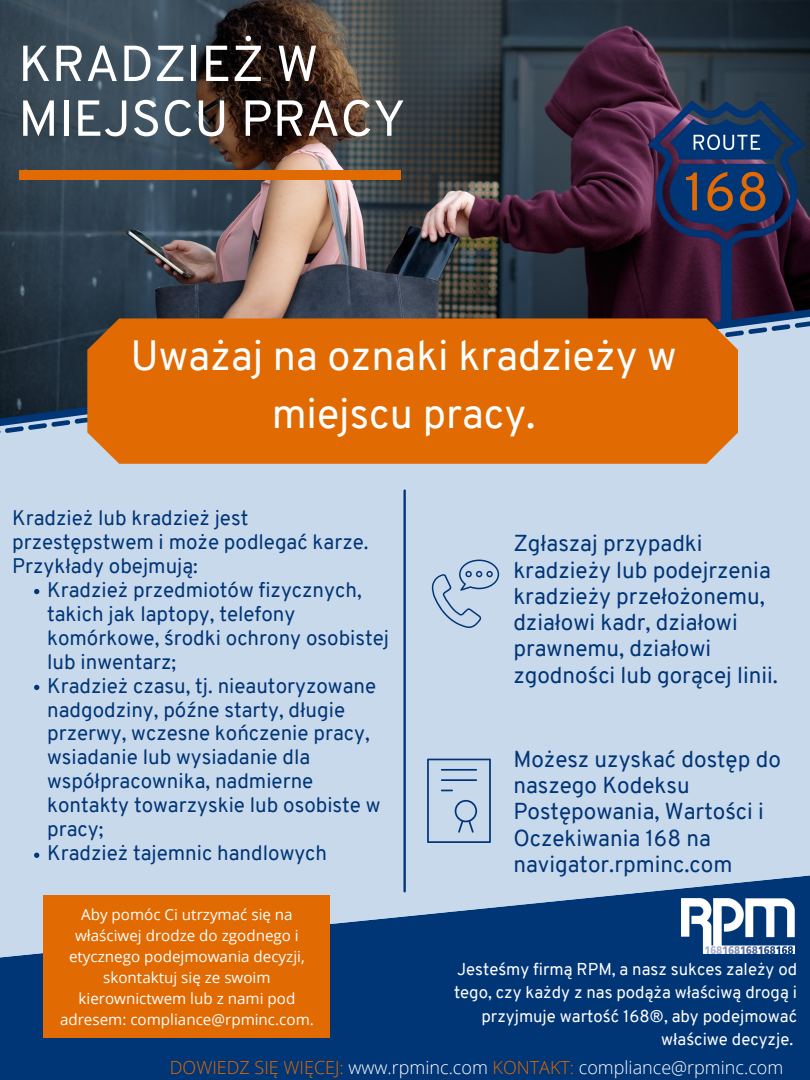
<style>
.page{position:relative;width:810px;height:1080px;background:#c9d9ec}
.page>*{position:absolute;margin:0;border:0;box-sizing:border-box;transform-origin:0 0}
.t1{font:50.5px/54.8px "Overpass";color:#fff}
.t2{font:41.25px/57.8px "Overpass";color:#fff;text-align:center}
.t3{font:22.5px/26.2px "Overpass";color:#003576}
.t4{font:20.56px/24px "Overpass";color:#003576}
.t5{font:300 18px "Open Sans";color:#fff}
.t6{font:16.75px/23.4px "Overpass";color:#fff;text-align:right}
.t7{font:15.19px/21.2px "Open Sans";color:#fff;text-align:center}
.s1{color:#e16a03}
</style>
<div class="page">
<img style="left:0;top:0;width:528px;height:302px">
<img style="left:528px;top:0;width:282px;height:302px">
<svg style="left:0;top:875px;width:810px;height:205px;fill:#003576"></svg>
<hr style="left:403px;top:491px;width:3px;height:400px;background:#003576">
<svg style="left:0;top:303px;width:810px;height:15px;background:#373542"></svg>
<svg style="left:0;top:318px;width:810px;height:115px"></svg>
<div style="left:87px;top:318px;width:651px;height:146px;background:#e16a03"></div>
<div style="left:44px;top:895px;width:286px;height:143px;background:#e16a03"></div>
<img style="left:681px;top:899px;width:113px;height:54px">
<svg style="left:432px;top:560px;width:67px;height:68px"></svg>
<svg style="left:427px;top:759px;width:64px;height:84px"></svg>
<svg style="left:34px;top:589px;width:5px;height:5px"></svg>
<svg style="left:34px;top:685px;width:5px;height:5px"></svg>
<svg style="left:34px;top:853px;width:5px;height:5px"></svg>
<div style="left:19px;top:170px;width:382px;height:10px;background:#e16a03"></div>
<h1 class="t1" style="left:18px;top:41px;width:389px">KRADZIEŻ W<br>MIEJSCU PRACY</h1>
<h2 class="t2" style="left:131px;top:331px;width:548px">Uważaj na oznaki kradzieży w miejscu pracy.</h2>
<p class="t4" style="left:12px;top:508px;width:358px">Kradzież lub kradzież jest przestępstwem i może podlegać karze.<br>Przykłady obejmują:</p>
<p class="t4" style="left:47px;top:579px;width:343px">Kradzież przedmiotów fizycznych, takich jak laptopy, telefony komórkowe, środki ochrony osobistej lub inwentarz;<br>Kradzież czasu, tj. nieautoryzowane nadgodziny, późne starty, długie przerwy, wczesne kończenie pracy, wsiadanie lub wysiadanie dla współpracownika, nadmierne kontakty towarzyskie lub osobiste w pracy;<br>Kradzież tajemnic handlowych</p>
<p class="t3" style="left:513px;top:533px;width:266px">Zgłaszaj przypadki kradzieży lub podejrzenia kradzieży przełożonemu, działowi kadr, działowi prawnemu, działowi zgodności lub gorącej linii.</p>
<p class="t3" style="left:513px;top:748px;width:269px">Możesz uzyskać dostęp do naszego Kodeksu<br>Postępowania, Wartości i<br>Oczekiwania 168 na navigator.rpminc.com</p>
<p class="t7" style="left:60px;top:903px;width:255px">Aby pomóc Ci utrzymać się na właściwej drodze do zgodnego i etycznego podejmowania decyzji, skontaktuj się ze swoim kierownictwem lub z nami pod adresem: compliance@rpminc.com.</p>
<p class="t5" style="left:170px;top:1055px;width:615px"><span class="s1">DOWIEDZ SIĘ WIĘCEJ:</span> www.rpminc.com <span class="s1">KONTAKT:</span> compliance@rpminc.com</p>
<p class="t6" style="left:454px;top:959px;width:345px">Jesteśmy firmą RPM, a nasz sukces zależy od tego, czy każdy z nas podąża właściwą drogą i przyjmuje wartość 168®, aby podejmować właściwe decyzje.</p>
</div>
